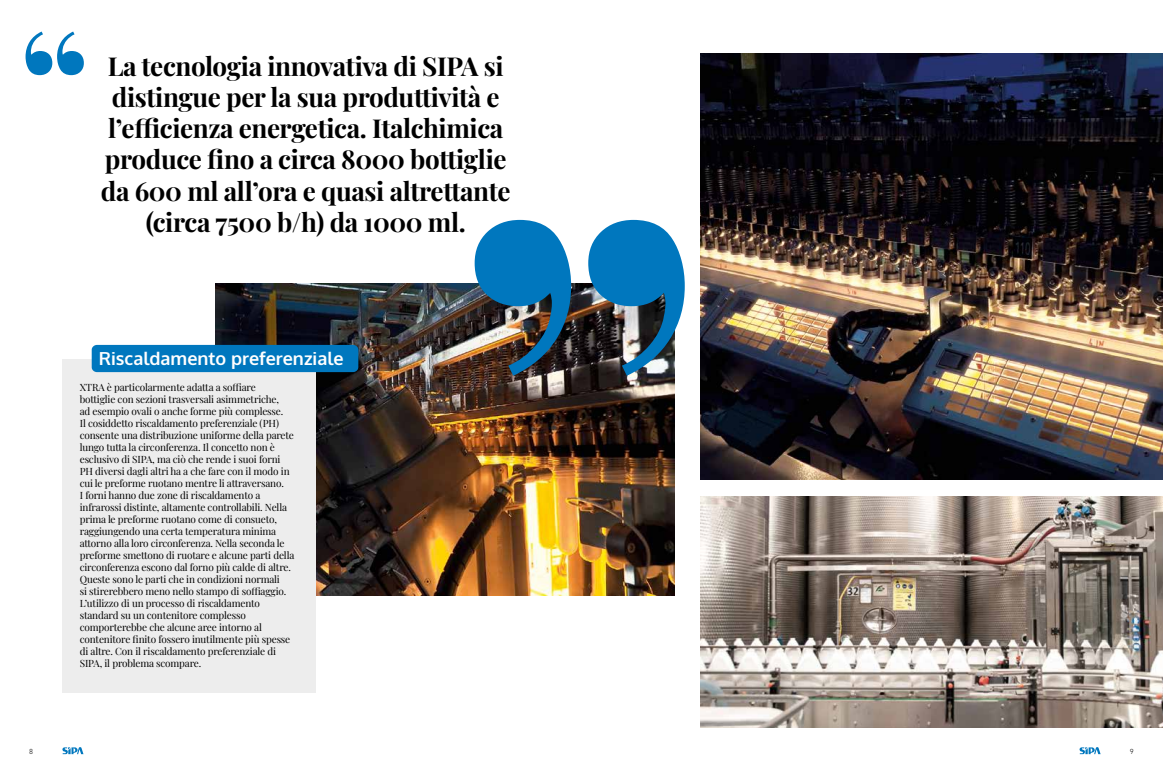
<style>
.page{position:relative;width:1163px;height:780px;background:#fff}
.page>*{position:absolute;margin:0;border:0;box-sizing:border-box;transform-origin:0 0}
.t1{font:700 26px/31.2px "Playfair Display";letter-spacing:-.015em;color:#000;text-align:center}
.t2{font:700 18px "Oxygen";color:#fff}
.t3{font:10px/12px "Playfair Display";letter-spacing:-.015em;color:#000}
.t4{font:300 7.5px "DIN Next LT Pro";color:#000}
</style>
<div class="page">
<img style="left:700px;top:54px;width:462px;height:426px">
<img style="left:215px;top:283px;width:459px;height:312px">
<img style="left:700px;top:496px;width:462px;height:231px">
<svg style="left:26px;top:32px;width:58px;height:43px"></svg>
<img style="left:474px;top:220px;width:210px;height:156px">
<div style="left:62px;top:359px;width:254px;height:334px;background:#ededed"></div>
<div style="left:92px;top:345px;width:266px;height:27px;background:#0077be;border-radius:5px"></div>
<svg style="left:62px;top:747px;width:21px;height:7px"></svg>
<svg style="left:1079px;top:747px;width:21px;height:7px"></svg>
<h1 class="t1" style="left:101px;top:48px;width:411px">La tecnologia innovativa di SIPA si distingue per la sua produttività e l’efficienza energetica. Italchimica produce fino a circa 8000 bottiglie da 600 ml all’ora e quasi altrettante (circa 7500 b/h) da 1000 ml.</h1>
<h2 class="t2" style="left:99px;top:347px;width:246px">Riscaldamento preferenziale</h2>
<p class="t3" style="left:80px;top:380px;width:216px">XTRA è particolarmente adatta a soffiare<br>bottiglie con sezioni trasversali asimmetriche,<br>ad esempio ovali o anche forme più complesse.<br>Il cosiddetto riscaldamento preferenziale (PH) consente una distribuzione uniforme della parete lungo tutta la circonferenza. Il concetto non è esclusivo di SIPA, ma ciò che rende i suoi forni PH diversi dagli altri ha a che fare con il modo in cui le preforme ruotano mentre li attraversano.<br>I forni hanno due zone di riscaldamento a infrarossi distinte, altamente controllabili. Nella prima le preforme ruotano come di consueto, raggiungendo una certa temperatura minima attorno alla loro circonferenza. Nella seconda le preforme smettono di ruotare e alcune parti della circonferenza escono dal forno più calde di altre.<br>Queste sono le parti che in condizioni normali<br>si stirerebbero meno nello stampo di soffiaggio.<br>L’utilizzo di un processo di riscaldamento standard su un contenitore complesso comporterebbe che alcune aree intorno al contenitore finito fossero inutilmente più spesse di altre. Con il riscaldamento preferenziale di SIPA, il problema scompare.</p>
<p class="t4" style="left:29px;top:747px;width:5px">8</p>
<p class="t4" style="left:1129px;top:747px;width:5px">9</p>
</div>
